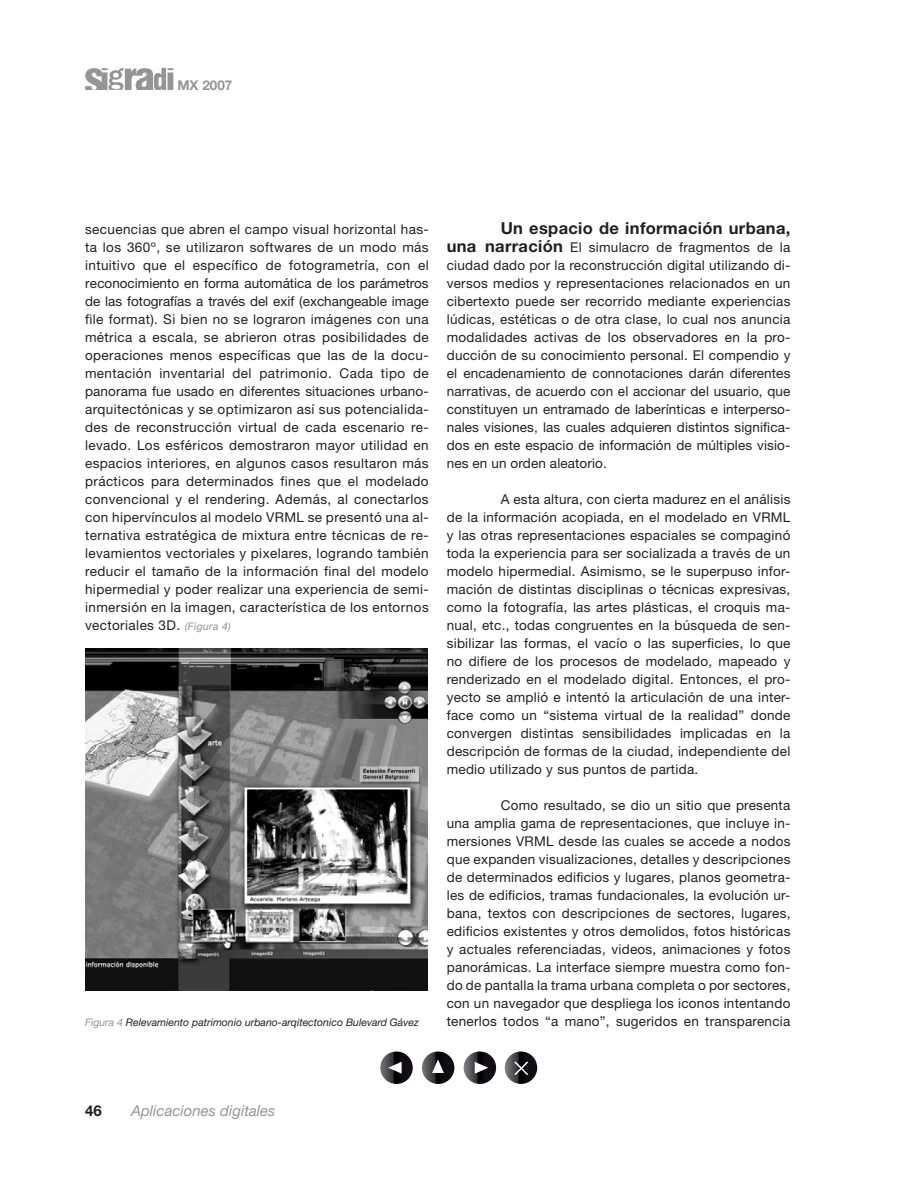
<style>
.page{position:relative;width:918px;height:1188px;background:#fff}
.page>*{position:absolute;margin:0;border:0;box-sizing:border-box;transform-origin:0 0}
.t1{font:700 16.5px "Helvetica Neue";letter-spacing:.02em;color:#231f20}
.t2{font:italic 15px "Helvetica Neue";color:#939598}
.t3{font:700 15px "Helvetica Neue";color:#231f20}
.t4{font:13.5px/18px "Helvetica Neue";letter-spacing:.02em;color:#231f20;text-align:justify}
.t5{font:700 13.5px "Helvetica Neue";color:#939598}
.t6{font:italic 10.5px "Helvetica Neue";color:#231f20}
.s1{font-style:italic;font-size:10.5px;color:#939598}
.s2{font-weight:700;font-size:16.5px}
.s3{color:#939598}
</style>
<div class="page">
<svg style="left:85px;top:68px;width:88px;height:22px"></svg>
<img style="left:85px;top:648px;width:342px;height:342px">
<svg style="left:380px;top:1052px;width:33px;height:32px"></svg>
<svg style="left:388px;top:1062px;width:14px;height:12px"></svg>
<svg style="left:422px;top:1052px;width:32px;height:32px"></svg>
<svg style="left:432px;top:1059px;width:12px;height:14px"></svg>
<svg style="left:464px;top:1052px;width:32px;height:32px"></svg>
<svg style="left:475px;top:1062px;width:13px;height:12px"></svg>
<svg style="left:505px;top:1052px;width:32px;height:32px"></svg>
<svg style="left:513px;top:1060px;width:17px;height:17px"></svg>
<p class="t5" style="left:177px;top:80px;width:57px">MX 2007</p>
<p class="t4" style="left:85px;top:222px;width:345px">secuencias que abren el campo visual horizontal has&shy;ta los 360º, se utilizaron softwares de un modo más intuitivo que el específico de fotogrametría, con el reconocimiento en forma automática de los parámetros de las fotografías a través del exif (exchangeable image file format). Si bien no se lograron imágenes con una métrica a escala, se abrieron otras posibilidades de operaciones menos específicas que las de la docu&shy;mentación inventarial del patrimonio. Cada tipo de panorama fue usado en diferentes situaciones urbano&shy;arquitectónicas y se optimizaron así sus potencialida&shy;des de reconstrucción virtual de cada escenario re&shy;levado. Los esféricos demostraron mayor utilidad en espacios interiores, en algunos casos resultaron más prácticos para determinados fines que el modelado convencional y el rendering. Además, al conectarlos con hipervínculos al modelo VRML se presentó una al&shy;ternativa estratégica de mixtura entre técnicas de re&shy;levamientos vectoriales y pixelares, logrando también reducir el tamaño de la información final del modelo hipermedial y poder realizar una experiencia de semi&shy;inmersión en la imagen, característica de los entornos vectoriales 3D. <span class="s1">(Figura 4)</span></p>
<p class="t1" style="left:501px;top:222px;width:291px">Un espacio de información urbana,</p>
<p class="t4" style="left:447px;top:240px;width:345px"><span class="s2">una narración</span> El simulacro de fragmentos de la ciudad dado por la reconstrucción digital utilizando di&shy;versos medios y representaciones relacionados en un cibertexto puede ser recorrido mediante experiencias lúdicas, estéticas o de otra clase, lo cual nos anuncia modalidades activas de los observadores en la pro&shy;ducción de su conocimiento personal. El compendio y el encadenamiento de connotaciones darán diferentes narrativas, de acuerdo con el accionar del usuario, que constituyen un entramado de laberínticas e interperso&shy;nales visiones, las cuales adquieren distintos significa&shy;dos en este espacio de información de múltiples visio&shy;nes en un orden aleatorio.</p>
<p class="t4" style="left:447px;top:492px;width:345px;text-indent:54px">A esta altura, con cierta madurez en el análisis de la información acopiada, en el modelado en VRML y las otras representaciones espaciales se compaginó toda la experiencia para ser socializada a través de un modelo hipermedial. Asimismo, se le superpuso infor&shy;mación de distintas disciplinas o técnicas expresivas, como la fotografía, las artes plásticas, el croquis ma&shy;nual, etc., todas congruentes en la búsqueda de sen&shy;sibilizar las formas, el vacío o las superficies, lo que no difiere de los procesos de modelado, mapeado y renderizado en el modelado digital. Entonces, el pro&shy;yecto se amplió e intentó la articulación de una inter&shy;face como un “sistema virtual de la realidad” donde convergen distintas sensibilidades implicadas en la descripción de formas de la ciudad, independiente del medio utilizado y sus puntos de partida.</p>
<p class="t4" style="left:447px;top:798px;width:345px;text-indent:54px">Como resultado, se dio un sitio que presenta una amplia gama de representaciones, que incluye in&shy;mersiones VRML desde las cuales se accede a nodos que expanden visualizaciones, detalles y descripciones de determinados edificios y lugares, planos geometra&shy;les de edificios, tramas fundacionales, la evolución ur&shy;bana, textos con descripciones de sectores, lugares, edificios existentes y otros demolidos, fotos históricas y actuales referenciadas, videos, animaciones y fotos panorámicas. La interface siempre muestra como fon&shy;do de pantalla la trama urbana completa o por sectores, con un navegador que despliega los iconos intentando tenerlos todos “a mano”, sugeridos en transparencia</p>
<p class="t6" style="left:85px;top:1019px;width:335px"><span class="s3">Figura 4</span> Relevamiento patrimonio urbano-arqitectonico Bulevard Gávez</p>
<p class="t3" style="left:85px;top:1105px;width:18px">46</p>
<p class="t2" style="left:131px;top:1105px;width:146px">Aplicaciones digitales</p>
</div>
